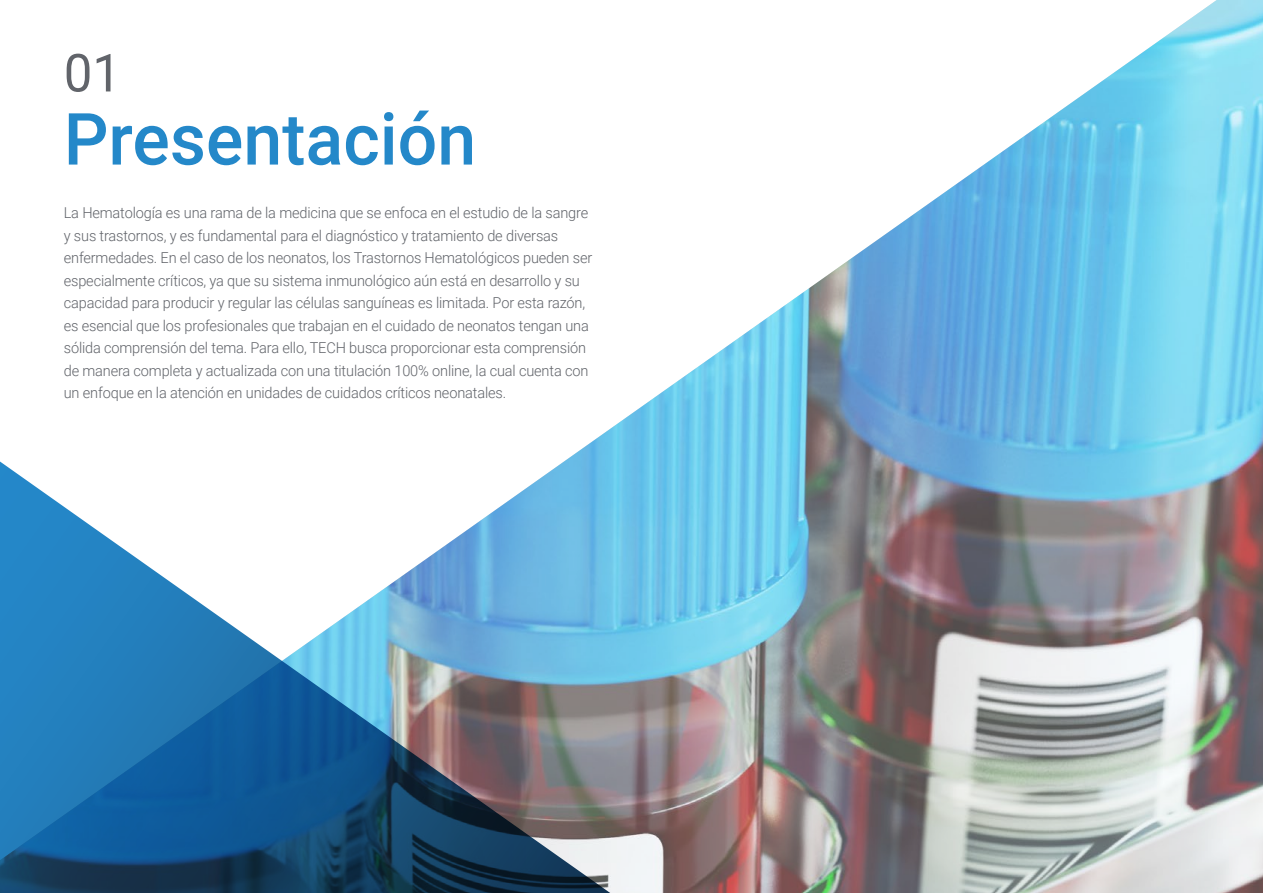
<style>
.page{position:relative;width:1263px;height:893px;background:#fff}
.page>*{position:absolute;margin:0;border:0;box-sizing:border-box;transform-origin:0 0}
.t1{font:500 72px "Roboto";color:#2488c9}
.t2{font:52.5px "Roboto";color:#61646a}
.t3{font:300 15px/22.5px "Roboto";letter-spacing:-.01em;color:#61646a}
</style>
<div class="page">
<img style="left:586px;top:0;width:677px;height:893px">
<svg style="left:0;top:446px;width:640px;height:447px"></svg>
<h2 class="t2" style="left:64px;top:36px;width:59px">01</h2>
<h1 class="t1" style="left:64px;top:89px;width:414px">Presentación</h1>
<p class="t3" style="left:64px;top:201px;width:530px">La Hematología es una rama de la medicina que se enfoca en el estudio de la sangre y sus trastornos, y es fundamental para el diagnóstico y tratamiento de diversas enfermedades. En el caso de los neonatos, los Trastornos Hematológicos pueden ser especialmente críticos, ya que su sistema inmunológico aún está en desarrollo y su capacidad para producir y regular las células sanguíneas es limitada. Por esta razón, es esencial que los profesionales que trabajan en el cuidado de neonatos tengan una sólida comprensión del tema. Para ello, TECH busca proporcionar esta comprensión de manera completa y actualizada con una titulación 100% online, la cual cuenta con un enfoque en la atención en unidades de cuidados críticos neonatales.</p>
</div>
